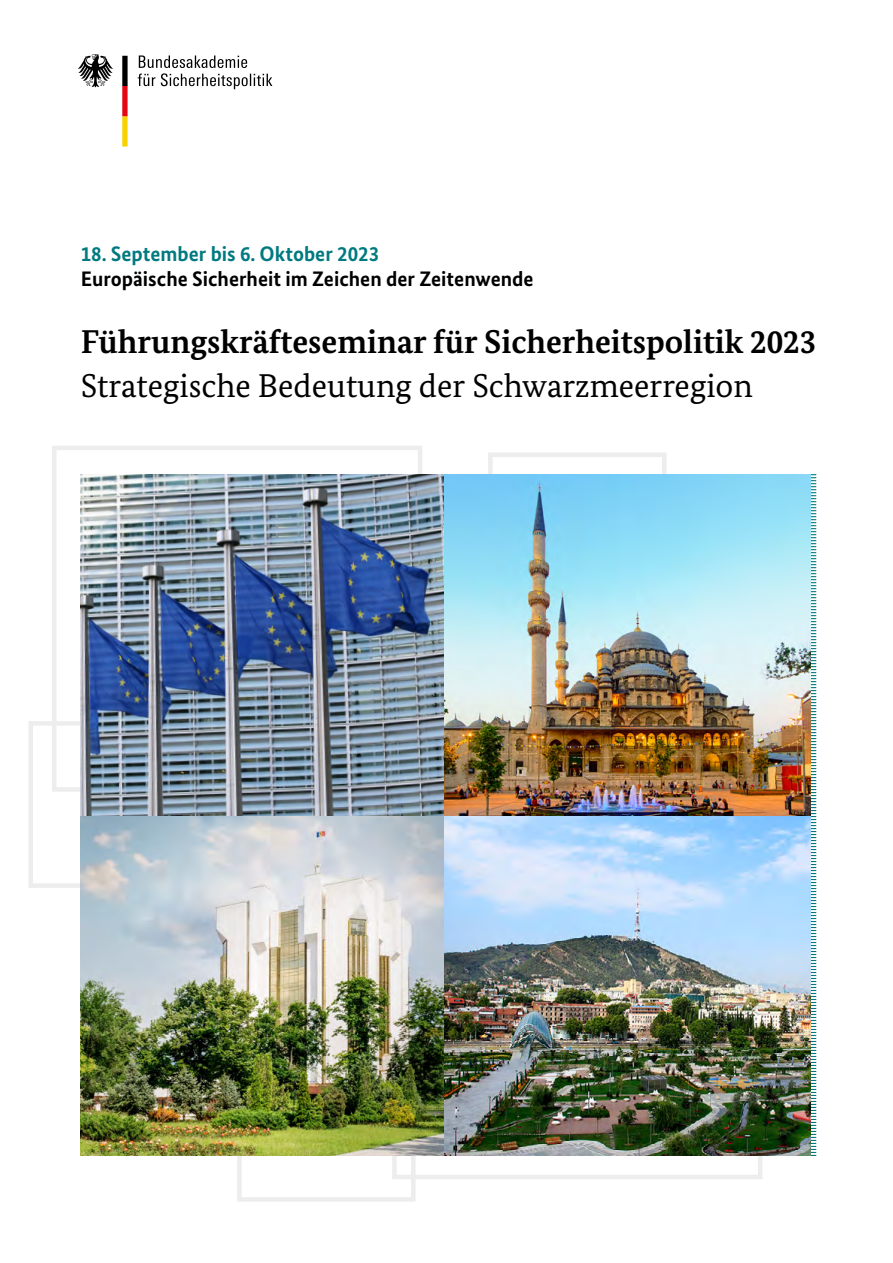
<style>
.page{position:relative;width:893px;height:1263px;background:#fff}
.page>*{position:absolute;margin:0;border:0;box-sizing:border-box;transform-origin:0 0}
.t1{font:700 33px "Bundes Serif";color:#000}
.t2{font:33px "Bundes Serif";color:#000}
.t3{font:700 21px "Bundes Sans";color:#000}
.t4{font:700 21px "Bundes Sans";color:#007a80}
</style>
<div class="page">
<svg style="left:811px;top:474px;width:6px;height:682px"></svg>
<div style="left:52px;top:446px;width:370px;height:346px;border:4px solid #ededed"></div>
<div style="left:28px;top:721px;width:179px;height:167px;border:4px solid #ededed"></div>
<div style="left:488px;top:452px;width:178px;height:167px;border:4px solid #ededed"></div>
<div style="left:237px;top:1035px;width:179px;height:167px;border:4px solid #ededed"></div>
<img style="left:81px;top:816px;width:364px;height:340px">
<img style="left:445px;top:816px;width:366px;height:340px">
<img style="left:81px;top:474px;width:364px;height:342px">
<img style="left:445px;top:474px;width:366px;height:342px">
<svg style="left:78px;top:54px;width:35px;height:33px"></svg>
<svg style="left:122px;top:56px;width:6px;height:90px"></svg>
<svg style="left:138px;top:55px;width:134px;height:34px"></svg>
<p class="t4" style="left:81px;top:241px;width:300px">18. September bis 6. Oktober 2023</p>
<p class="t3" style="left:81px;top:266px;width:454px">Europäische Sicherheit im Zeichen der Zeitenwende</p>
<p class="t1" style="left:81px;top:322px;width:737px">Führungskräfteseminar für Sicherheitspolitik 2023</p>
<p class="t2" style="left:81px;top:365px;width:673px">Strategische Bedeutung der Schwarzmeerregion</p>
</div>
